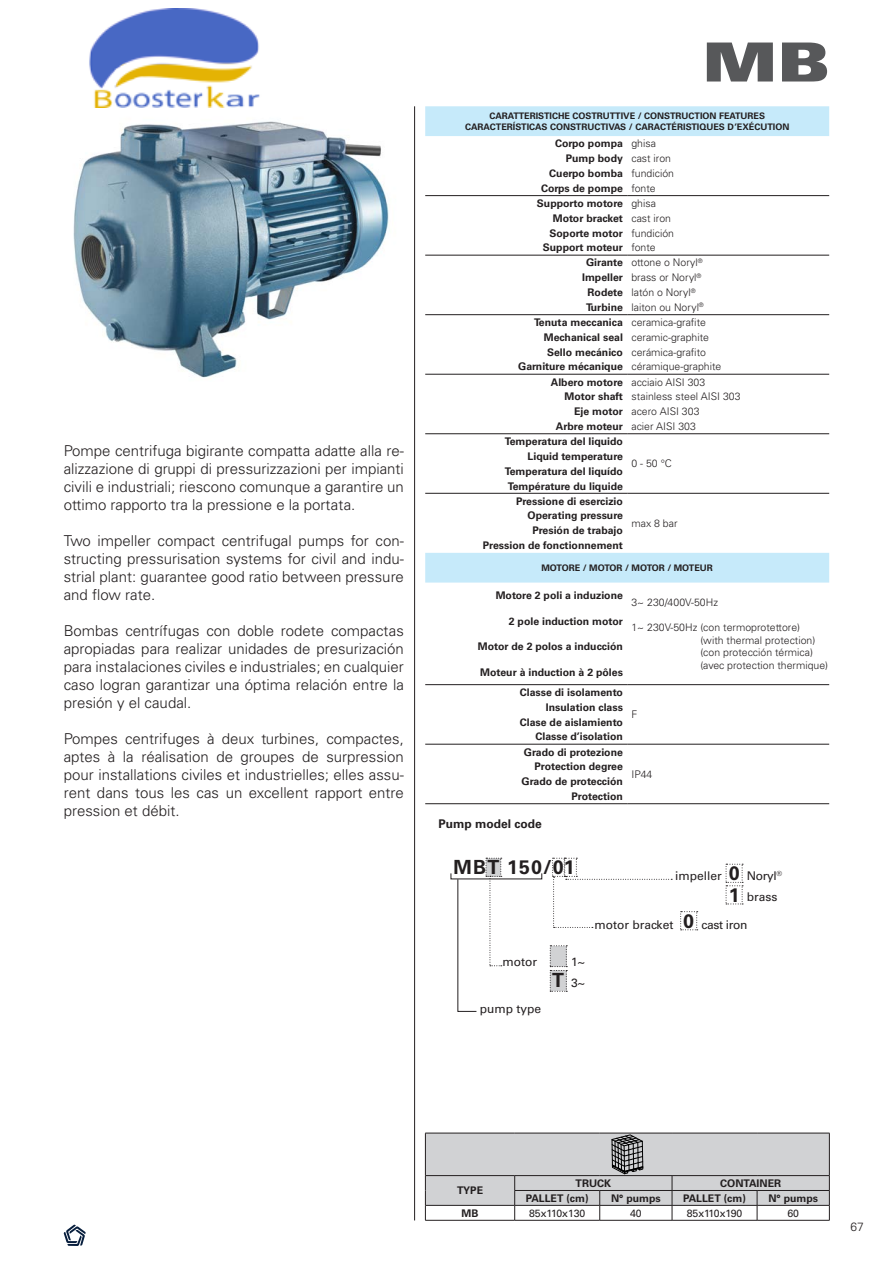
<style>
.page{position:relative;width:893px;height:1263px;background:#fff}
.page>*{position:absolute;margin:0;border:0;box-sizing:border-box;transform-origin:0 0}
.t1{font:54px "Univers LT Std X Black Ex";color:#57585a}
.t2{font:700 19.5px "Univers LT Std";letter-spacing:.06em;color:#231f20}
.t3{font:300 15px/18px "Univers LT Std";color:#231f20;text-align:justify}
.t4{font:12px "Univers LT Std";color:#231f20}
.t5{font:700 12px "Univers LT Std";color:#231f20}
.t6{font:12px "Univers LT Std";letter-spacing:-.03em;color:#231f20}
.t7{font:300 12px "Univers LT Std";color:#231f20}
.t8{font:700 10.5px/14.9px "Univers LT Std";color:#231f20;text-align:right}
.t9{font:300 10.5px/12.6px "Univers LT Std";color:#231f20}
.t10{font:10.5px "Univers LT Std";color:#231f20}
.t11{font:700 9px/10.8px "Univers LT Std";color:#231f20;text-align:center}
.s1{font-weight:300}
.s2{font-weight:700}
</style>
<div class="page">
<svg style="left:64px;top:1225px;width:22px;height:21px"></svg>
<img style="left:73px;top:121px;width:316px;height:258px">
<svg style="left:425px;top:106px;width:404px;height:477px"></svg>
<hr style="left:425px;top:195px;width:202px;height:1px;background:#231f20">
<hr style="left:627px;top:255px;width:202px;height:1px;background:#231f20">
<hr style="left:425px;top:255px;width:202px;height:1px;background:#231f20">
<hr style="left:425px;top:314px;width:202px;height:1px;background:#231f20">
<hr style="left:627px;top:314px;width:202px;height:1px;background:#231f20">
<hr style="left:425px;top:374px;width:202px;height:1px;background:#231f20">
<hr style="left:627px;top:374px;width:202px;height:1px;background:#231f20">
<hr style="left:425px;top:433px;width:202px;height:1px;background:#231f20">
<hr style="left:627px;top:433px;width:202px;height:1px;background:#231f20">
<hr style="left:425px;top:493px;width:202px;height:1px;background:#231f20">
<hr style="left:627px;top:493px;width:202px;height:1px;background:#231f20">
<hr style="left:425px;top:684px;width:202px;height:1px;background:#231f20">
<hr style="left:627px;top:684px;width:202px;height:1px;background:#231f20">
<hr style="left:425px;top:744px;width:202px;height:1px;background:#231f20">
<hr style="left:627px;top:744px;width:202px;height:1px;background:#231f20">
<hr style="left:627px;top:195px;width:202px;height:1px;background:#231f20">
<hr style="left:627px;top:803px;width:202px;height:1px;background:#231f20">
<hr style="left:425px;top:803px;width:202px;height:1px;background:#231f20">
<hr style="left:414px;top:106px;width:1px;height:1114px;background:#231f20">
<hr style="left:425px;top:1220px;width:90px;height:1px;background:#231f20">
<hr style="left:515px;top:1220px;width:85px;height:1px;background:#231f20">
<hr style="left:600px;top:1220px;width:72px;height:1px;background:#231f20">
<hr style="left:672px;top:1220px;width:85px;height:1px;background:#231f20">
<hr style="left:757px;top:1220px;width:72px;height:1px;background:#231f20">
<svg style="left:425px;top:1133px;width:405px;height:87px;background:#ccccce"></svg>
<svg style="left:457px;top:878px;width:20px;height:134px"></svg>
<svg style="left:486px;top:858px;width:16px;height:108px"></svg>
<svg style="left:726px;top:864px;width:17px;height:40px"></svg>
<svg style="left:550px;top:945px;width:17px;height:47px"></svg>
<svg style="left:552px;top:858px;width:120px;height:70px"></svg>
<svg style="left:680px;top:911px;width:18px;height:19px"></svg>
<img style="left:89px;top:9px;width:171px;height:99px">
<p class="t3" style="left:64px;top:441px;width:342px">Pompe centrifuga bigirante compatta adatte alla re&shy;alizzazione di gruppi di pressurizzazioni per impianti civili e industriali; riescono comunque a garantire un ottimo rapporto tra la pressione e la portata.</p>
<p class="t3" style="left:64px;top:531px;width:342px">Two impeller compact centrifugal pumps for con&shy;structing pressurisation systems for civil and indu&shy;strial plant: guarantee good ratio between pressure and flow rate.</p>
<p class="t3" style="left:64px;top:621px;width:342px">Bombas centrífugas con doble rodete compactas apropiadas para realizar unidades de presurización para instalaciones civiles e industriales; en cualquier caso logran garantizar una óptima relación entre la presión y el caudal.</p>
<p class="t3" style="left:64px;top:729px;width:342px">Pompes centrifuges à deux turbines, compactes, aptes à la réalisation de groupes de surpression pour installations civiles et industrielles; elles assu&shy;rent dans tous les cas un excellent rapport entre pression et débit.</p>
<h1 class="t1" style="left:702px;top:30px;width:128px">MB</h1>
<p class="t11" style="left:465px;top:111px;width:326px">CARATTERISTICHE COSTRUTTIVE / CONSTRUCTION FEATURES<br>CARACTERÍSTICAS CONSTRUCTIVAS / CARACTÉRISTIQUES D’EXÉCUTION</p>
<p class="t8" style="left:555px;top:136px;width:102px">Corpo pompa <span class="s1">ghisa</span></p>
<p class="t8" style="left:566px;top:151px;width:107px">Pump body <span class="s1">cast iron</span></p>
<p class="t8" style="left:549px;top:166px;width:126px">Cuerpo bomba <span class="s1">fundición</span></p>
<p class="t8" style="left:541px;top:181px;width:116px">Corps de pompe <span class="s1">fonte</span></p>
<p class="t8" style="left:537px;top:196px;width:120px">Supporto motore <span class="s1">ghisa</span></p>
<p class="t8" style="left:553px;top:211px;width:120px">Motor bracket <span class="s1">cast iron</span></p>
<p class="t8" style="left:549px;top:226px;width:126px">Soporte motor <span class="s1">fundición</span></p>
<p class="t8" style="left:543px;top:240px;width:114px">Support moteur <span class="s1">fonte</span></p>
<p class="t9" style="left:586px;top:256px;width:118px"><span class="s2">Girante</span> ottone o Noryl<sup>®</sup></p>
<p class="t9" style="left:582px;top:271px;width:121px"><span class="s2">Impeller</span> brass or Noryl<sup>®</sup></p>
<p class="t9" style="left:588px;top:286px;width:110px"><span class="s2">Rodete</span> latón o Noryl<sup>®</sup></p>
<p class="t9" style="left:586px;top:301px;width:119px"><span class="s2">Turbine</span> laiton ou Noryl<sup>®</sup></p>
<p class="t9" style="left:534px;top:316px;width:174px"><span class="s2">Tenuta meccanica</span> ceramica-grafite</p>
<p class="t9" style="left:544px;top:331px;width:167px"><span class="s2">Mechanical seal</span> ceramic-graphite</p>
<p class="t9" style="left:547px;top:346px;width:161px"><span class="s2">Sello mecánico</span> cerámica-grafito</p>
<p class="t8" style="left:518px;top:359px;width:205px">Garniture mécanique <span class="s1">céramique-graphite</span></p>
<p class="t9" style="left:551px;top:375px;width:156px"><span class="s2">Albero motore</span> acciaio AISI 303</p>
<p class="t9" style="left:564px;top:390px;width:178px"><span class="s2">Motor shaft</span> stainless steel AISI 303</p>
<p class="t9" style="left:574px;top:405px;width:127px"><span class="s2">Eje motor</span> acero AISI 303</p>
<p class="t9" style="left:556px;top:420px;width:142px"><span class="s2">Arbre moteur</span> acier AISI 303</p>
<p class="t8" style="left:505px;top:434px;width:120px">Temperatura del liquido</p>
<p class="t9" style="left:631px;top:457px;width:42px">0 - 50 °C</p>
<p class="t8" style="left:505px;top:449px;width:120px">Liquid temperature<br>Temperatura del liquído<br>Température du liquide<br>Pressione di esercizio</p>
<p class="t8" style="left:483px;top:508px;width:142px">Operating pressure<br>Presión de trabajo<br>Pression de fonctionnement</p>
<p class="t11" style="left:541px;top:562px;width:173px">MOTORE / MOTOR / MOTOR / MOTEUR</p>
<p class="t8" style="left:496px;top:588px;width:129px">Motore 2 poli a induzione</p>
<p class="t9" style="left:631px;top:596px;width:88px">3~ 230/400V-50Hz</p>
<p class="t9" style="left:631px;top:621px;width:170px">1~ 230V-50Hz (con termoprotettore)</p>
<p class="t9" style="left:631px;top:517px;width:48px">max 8 bar</p>
<p class="t8" style="left:509px;top:614px;width:116px">2 pole induction motor</p>
<p class="t8" style="left:478px;top:639px;width:147px">Motor de 2 polos a inducción</p>
<p class="t8" style="left:480px;top:662px;width:144px;line-height:20.4px">Moteur à induction à 2 pôles<br>Classe di isolamento</p>
<p class="t9" style="left:700px;top:634px;width:129px">(with thermal protection) (con protección térmica) (avec protection thermique)</p>
<p class="t8" style="left:520px;top:700px;width:105px">Insulation class<br>Clase de aislamiento<br>Classe d’isolation<br>Grado di protezione</p>
<p class="t8" style="left:521px;top:759px;width:103px">Protection degree<br>Grado de protección<br>Protection</p>
<p class="t5" style="left:438px;top:817px;width:105px">Pump model code</p>
<h2 class="t2" style="left:454px;top:856px;width:123px">MBT 150/01</h2>
<p class="t9" style="left:631px;top:708px;width:7px">F</p>
<p class="t9" style="left:631px;top:768px;width:23px">IP44</p>
<h2 class="t2" style="left:729px;top:862px;width:12px">0</h2>
<p class="t4" style="left:675px;top:869px;width:48px">impeller</p>
<p class="t4" style="left:747px;top:869px;width:37px">Noryl<sup>®</sup></p>
<h2 class="t2" style="left:729px;top:884px;width:12px">1</h2>
<p class="t4" style="left:747px;top:890px;width:32px">brass</p>
<p class="t4" style="left:502px;top:954px;width:36px">motor</p>
<p class="t4" style="left:480px;top:1001px;width:63px">pump type</p>
<p class="t4" style="left:571px;top:954px;width:15px">1~</p>
<h2 class="t2" style="left:552px;top:969px;width:13px">T</h2>
<p class="t4" style="left:571px;top:975px;width:15px">3~</p>
<h2 class="t2" style="left:683px;top:909px;width:12px">0</h2>
<p class="t4" style="left:594px;top:918px;width:80px">motor bracket</p>
<p class="t6" style="left:701px;top:918px;width:47px">cast iron</p>
<p class="t8" style="left:457px;top:1183px;width:28px">TYPE</p>
<p class="t8" style="left:576px;top:1176px;width:37px">TRUCK</p>
<p class="t8" style="left:720px;top:1176px;width:62px">CONTAINER</p>
<p class="t8" style="left:526px;top:1191px;width:64px">PALLET (cm)</p>
<p class="t8" style="left:611px;top:1191px;width:51px">N° pumps</p>
<p class="t8" style="left:683px;top:1191px;width:64px">PALLET (cm)</p>
<p class="t8" style="left:768px;top:1191px;width:51px">N° pumps</p>
<p class="t8" style="left:462px;top:1205px;width:18px">MB</p>
<p class="t10" style="left:529px;top:1207px;width:58px">85x110x130</p>
<p class="t10" style="left:630px;top:1207px;width:13px">40</p>
<p class="t10" style="left:687px;top:1207px;width:57px">85x110x190</p>
<p class="t10" style="left:787px;top:1207px;width:13px">60</p>
<p class="t7" style="left:850px;top:1220px;width:15px">67</p>
</div>
